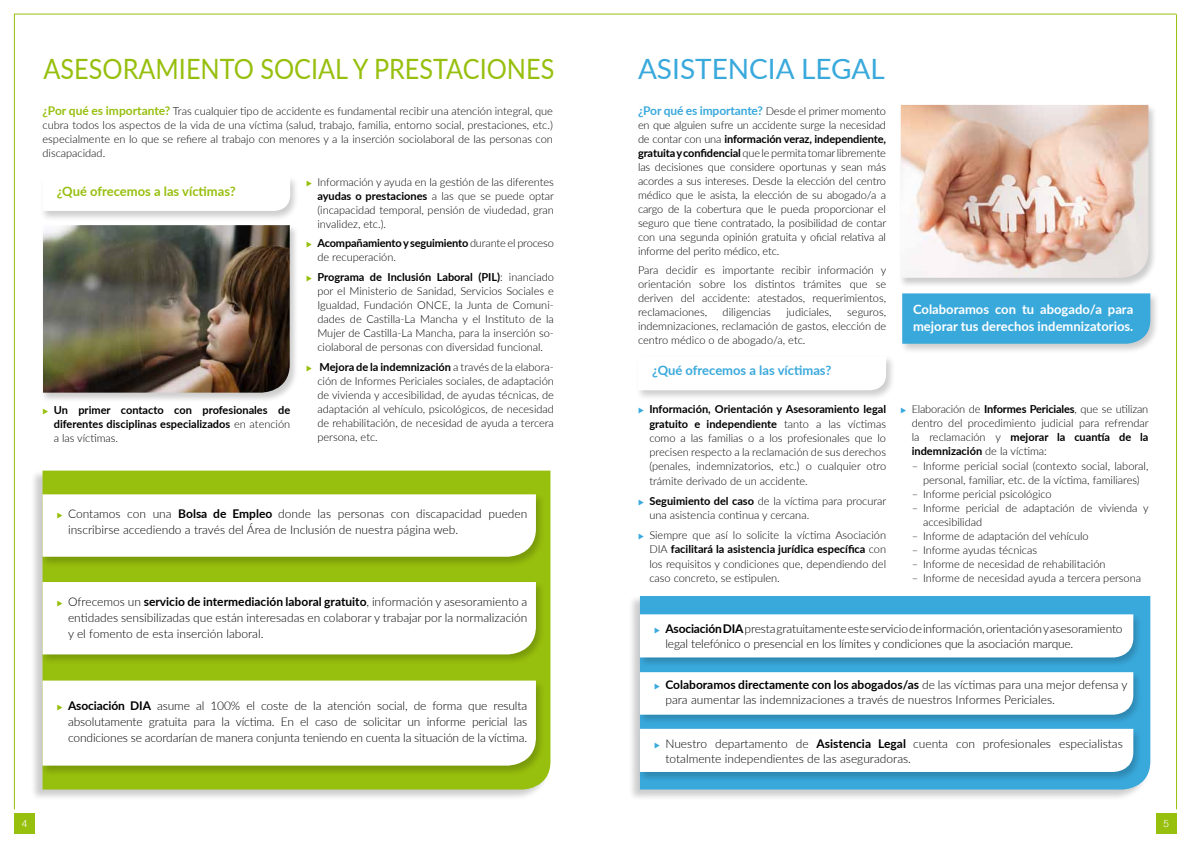
<style>
.page{position:relative;width:1191px;height:842px;background:#fff}
.page>*{position:absolute;margin:0;border:0;box-sizing:border-box;transform-origin:0 0}
.t1{font:28px "Lato";color:#97bf0d;scale:.9 1}
.t2{font:28px "Lato";color:#39a9dc}
.t3{font:700 13px/17px "Lato";color:#fff}
.t4{font:700 13px "Lato";color:#97bf0d}
.t5{font:700 13px "Lato";color:#39a9dc}
.t6{font:300 12px/16px "Lato";color:#000}
.t7{font:700 12px "Lato";letter-spacing:-.01em;color:#39a9dc}
.t8{font:300 11px/14px "Lato";color:#000;text-align:justify}
.t9{font:700 11px/14px "Lato";color:#000;text-align:justify}
.t10{font:300 10px "Helvetica";color:#fff}
.s1{font-weight:700;font-size:12px;color:#97bf0d}
.s2{color:#97bf0d}
.s3{font-weight:300}
.s4{font-weight:700}
.s5{font-weight:300;font-size:11px;color:#000}
.s6{color:#39a9dc}
</style>
<div class="page">
<div style="left:1156px;top:813px;width:20px;height:20px;background:#97bf0d"></div>
<hr style="left:1176px;top:14px;width:1px;height:795px;background:#97bf0d">
<hr style="left:14px;top:14px;width:1162px;height:1px;background:#97bf0d">
<div style="left:14px;top:813px;width:21px;height:20px;background:#97bf0d"></div>
<hr style="left:14px;top:14px;width:1px;height:795px;background:#97bf0d">
<div style="left:30px;top:469px;width:520px;height:332px;background:#000;opacity:.2"></div>
<div style="left:43px;top:471px;width:507px;height:318px;background:#97bf0d"></div>
<div style="left:627px;top:595px;width:523px;height:206px;background:#000;opacity:.2"></div>
<div style="left:640px;top:596px;width:510px;height:193px;background:#39a9dc"></div>
<div style="left:40px;top:176px;width:259px;height:46px;background:#000;opacity:.2"></div>
<svg style="left:43px;top:177px;width:247px;height:34px"></svg>
<div style="left:635px;top:355px;width:260px;height:46px;background:#000;opacity:.2"></div>
<svg style="left:638px;top:356px;width:248px;height:34px"></svg>
<div style="left:899px;top:292px;width:260px;height:62px;background:#000;opacity:.2"></div>
<div style="left:902px;top:293px;width:248px;height:51px;background:#39a9dc"></div>
<div style="left:40px;top:493px;width:505px;height:74px;background:#000;opacity:.2"></div>
<svg style="left:43px;top:494px;width:493px;height:63px"></svg>
<div style="left:637px;top:727px;width:505px;height:55px;background:#000;opacity:.2"></div>
<svg style="left:640px;top:729px;width:493px;height:43px"></svg>
<div style="left:637px;top:613px;width:505px;height:55px;background:#000;opacity:.2"></div>
<svg style="left:640px;top:614px;width:493px;height:43px"></svg>
<div style="left:40px;top:679px;width:505px;height:97px;background:#000;opacity:.2"></div>
<svg style="left:43px;top:680px;width:493px;height:86px"></svg>
<div style="left:40px;top:581px;width:505px;height:84px;background:#000;opacity:.2"></div>
<svg style="left:43px;top:582px;width:493px;height:72px"></svg>
<div style="left:637px;top:671px;width:505px;height:54px;background:#000;opacity:.2"></div>
<svg style="left:640px;top:672px;width:493px;height:43px"></svg>
<div style="left:41px;top:224px;width:258px;height:179px;background:#000;opacity:.2"></div>
<img style="left:43px;top:225px;width:247px;height:168px">
<div style="left:898px;top:104px;width:259px;height:184px;background:#000;opacity:.2"></div>
<img style="left:900px;top:105px;width:248px;height:173px">
<h1 class="t1" style="left:44px;top:49px;width:569px">ASESORAMIENTO SOCIAL Y PRESTACIONES</h1>
<h1 class="t2" style="left:638px;top:49px;width:248px">ASISTENCIA LEGAL</h1>
<p class="t8" style="left:43px;top:103px;width:512px"><span class="s1">¿Por qué es importante?</span> Tras cualquier tipo de accidente es fundamental recibir una atención integral, que cubra todos los aspectos de la vida de una víctima (salud, trabajo, familia, entorno social, prestaciones, etc.) especialmente en lo que se refiere al trabajo con menores y a la inserción sociolaboral de las personas con discapacidad.</p>
<p class="t4" style="left:57px;top:182px;width:181px">¿Qué ofrecemos a las víctimas?</p>
<p class="t9" style="left:54px;top:402px;width:238px;text-indent:-11px"><span class="s2">◆</span> Un primer contacto con profesionales de diferentes disciplinas especializados <span class="s3">en atención a las víctimas.</span></p>
<p class="t8" style="left:317px;top:174px;width:238px;text-indent:-11px"><span class="s2">◆</span> Información y ayuda en la gestión de las diferentes <span class="s4">ayudas o prestaciones</span> a las que se puede optar (incapacidad temporal, pensión de viudedad, gran invalidez, etc.).</p>
<p class="t8" style="left:317px;top:236px;width:238px;text-indent:-11px"><span class="s2">◆</span> <span class="s4">Acompañamiento y seguimiento</span> durante el proceso de recuperación.</p>
<p class="t8" style="left:317px;top:270px;width:238px;text-indent:-11px"><span class="s2">◆</span> <span class="s4">Programa de Inclusión Laboral (PIL)</span>: inanciado por el Ministerio de Sanidad, Servicios Sociales e Igualdad, Fundación ONCE, la Junta de Comuni&shy;dades de Castilla-La Mancha y el Instituto de la Mujer de Castilla-La Mancha, para la inserción so&shy;ciolaboral de personas con diversidad funcional.</p>
<p class="t8" style="left:317px;top:359px;width:238px;text-indent:-11px"><span class="s2">◆</span> <span class="s4">Mejora de la indemnización</span> a través de la elabora&shy;ción de Informes Periciales sociales, de adaptación de vivienda y accesibilidad, de ayudas técnicas, de adaptación al vehículo, psicológicos, de necesidad de rehabilitación, de necesidad de ayuda a tercera persona, etc.</p>
<p class="t6" style="left:68px;top:505px;width:461px;text-indent:-11px"><span class="s2">◆</span> Contamos con una <span class="s4">Bolsa de Empleo</span> donde las personas con discapacidad pueden inscribirse accediendo a través del Área de Inclusión de nuestra página web.</p>
<p class="t7" style="left:638px;top:101px;width:249px">¿Por qué es importante? <span class="s5">Desde el primer momento</span></p>
<p class="t8" style="left:638px;top:117px;width:250px">en que alguien sufre un accidente surge la necesidad de contar con una <span class="s4">información veraz, independiente, gratuita y confidencial</span> que le permita tomar libremente las decisiones que considere oportunas y sean más acordes a sus intereses. Desde la elección del centro médico que le asista, la elección de su abogado/a a cargo de la cobertura que le pueda proporcionar el seguro que tiene contratado, la posibilidad de contar con una segunda opinión gratuita y oficial relativa al informe del perito médico, etc.</p>
<p class="t8" style="left:638px;top:263px;width:250px">Para decidir es importante recibir información y orientación sobre los distintos trámites que se deriven del accidente: atestados, requerimientos, reclamaciones,</p>
<p class="t8" style="left:722px;top:305px;width:50px">diligencias</p>
<p class="t8" style="left:786px;top:305px;width:47px">judiciales,</p>
<p class="t8" style="left:638px;top:305px;width:250px;text-indent:209px">seguros, indemnizaciones, reclamación de gastos, elección de centro médico o de abogado/a, etc.</p>
<p class="t5" style="left:652px;top:361px;width:181px">¿Qué ofrecemos a las víctimas?</p>
<p class="t8" style="left:649px;top:402px;width:238px;line-height:14.3px;text-indent:-11px"><span class="s6">◆</span> <span class="s4">Información, Orientación y Asesoramiento legal gratuito e independiente</span> tanto a las víctimas como a las familias o a los profesionales que lo precisen respecto a la reclamación de sus derechos (penales, indemnizatorios, etc.) o cualquier otro trámite derivado de un accidente.</p>
<p class="t8" style="left:649px;top:493px;width:238px;line-height:14.3px;text-indent:-11px"><span class="s6">◆</span> <span class="s4">Seguimiento del caso</span> de la víctima para procurar una asistencia continua y cercana.</p>
<p class="t8" style="left:649px;top:528px;width:238px;line-height:14.3px;text-indent:-11px"><span class="s6">◆</span> Siempre que así lo solicite la víctima Asociación DIA <span class="s4">facilitará la asistencia jurídica específica</span> con los requisitos y condiciones que, dependiendo del caso concreto, se estipulen.</p>
<p class="t3" style="left:913px;top:300px;width:222px">Colaboramos con tu abogado/a para mejorar tus derechos indemnizatorios.</p>
<p class="t8" style="left:911px;top:402px;width:238px;text-indent:-11px"><span class="s6">◆</span> Elaboración de <span class="s4">Informes Periciales</span>, que se utilizan dentro del procedimiento judicial para refrendar la reclamación y <span class="s4">mejorar la cuantía de la indemnización</span> de la víctima:</p>
<p class="t8" style="left:911px;top:458px;width:238px;text-align:center">– Informe pericial social (contexto social, laboral, personal, familiar, etc. de la víctima, familiares)</p>
<p class="t8" style="left:911px;top:486px;width:141px">– Informe pericial psicológico</p>
<p class="t8" style="left:923px;top:500px;width:227px;text-indent:-11px">– Informe pericial de adaptación de vivienda y accesibilidad</p>
<p class="t8" style="left:911px;top:528px;width:178px">– Informe de adaptación del vehículo</p>
<p class="t8" style="left:911px;top:542px;width:127px">– Informe ayudas técnicas</p>
<p class="t8" style="left:911px;top:557px;width:195px">– Informe de necesidad de rehabilitación</p>
<p class="t8" style="left:911px;top:571px;width:231px">– Informe de necesidad ayuda a tercera persona</p>
<p class="t6" style="left:68px;top:593px;width:461px;text-align:justify;text-indent:-11px"><span class="s2">◆</span> Ofrecemos un <span class="s4">servicio de intermediación laboral gratuito</span>, información y asesoramiento a entidades sensibilizadas que están interesadas en colaborar y trabajar por la normalización y el fomento de esta inserción laboral.</p>
<p class="t6" style="left:68px;top:697px;width:461px;text-align:justify;text-indent:-11px"><span class="s2">◆</span> <span class="s4">Asociación DIA</span> asume al 100% el coste de la atención social, de forma que resulta absolutamente gratuita para la víctima. En el caso de solicitar un informe pericial las condiciones se acordarían de manera conjunta teniendo en cuenta la situación de la víctima.</p>
<p class="t6" style="left:665px;top:621px;width:459px;line-height:15px;text-indent:-11px"><span class="s6">◆</span> <span class="s4">Asociación DIA</span> presta gratuitamente este servicio de información, orientación y asesoramiento legal telefónico o presencial en los límites y condiciones que la asociación marque.</p>
<p class="t6" style="left:665px;top:677px;width:463px;line-height:15px;text-indent:-11px"><span class="s6">◆</span> <span class="s4">Colaboramos directamente con los abogados/as</span> de las víctimas para una mejor defensa y para aumentar las indemnizaciones a través de nuestros Informes Periciales.</p>
<p class="t6" style="left:665px;top:735px;width:459px;line-height:15px;text-indent:-11px"><span class="s6">◆</span> Nuestro departamento de <span class="s4">Asistencia Legal</span> cuenta con profesionales especialistas totalmente independientes de las aseguradoras.</p>
<p class="t10" style="left:22px;top:817px;width:7px">4</p>
<p class="t10" style="left:1163px;top:817px;width:7px">5</p>
</div>
